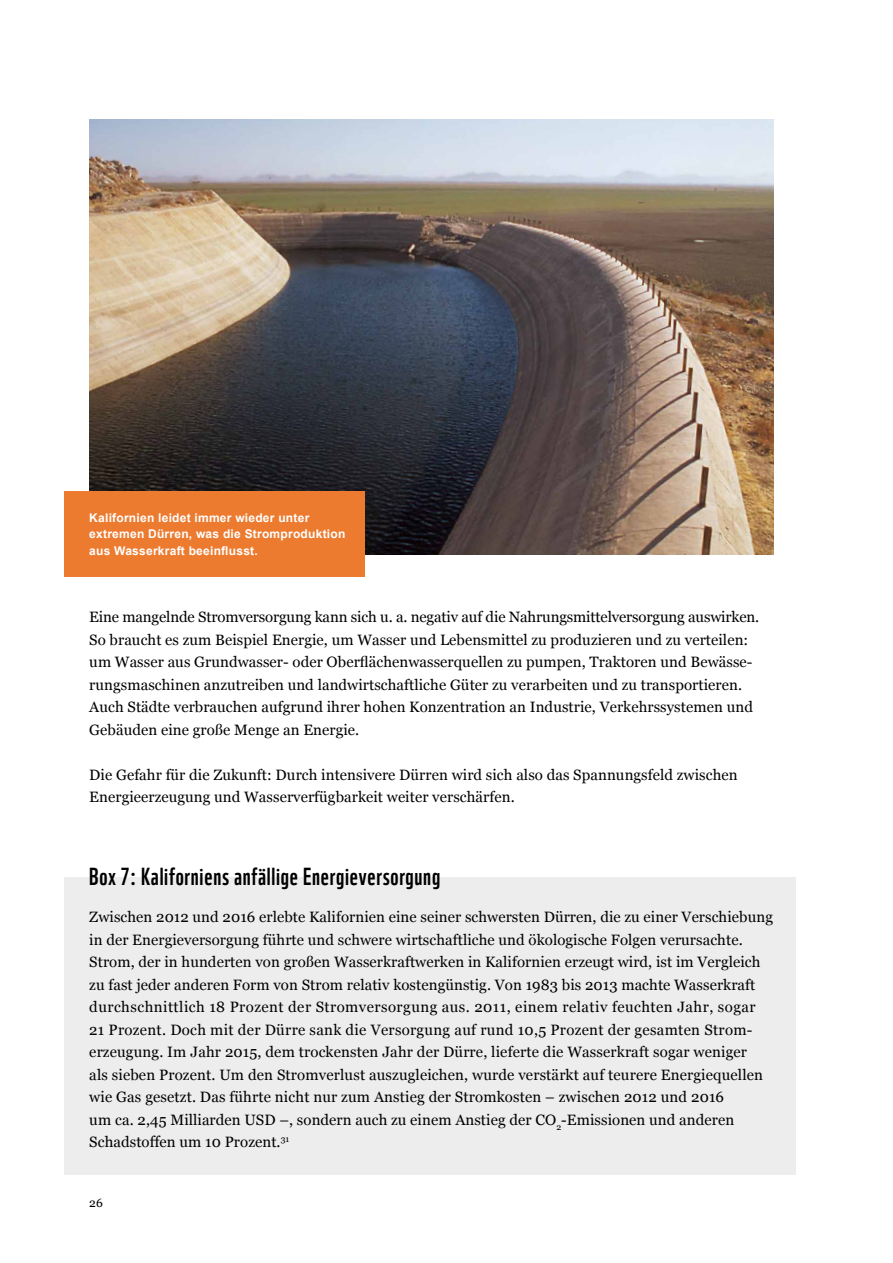
<style>
.page{position:relative;width:893px;height:1263px;background:#fff}
.page>*{position:absolute;margin:0;border:0;box-sizing:border-box;transform-origin:0 0}
.t1{font:24px "WWF";letter-spacing:.03em;color:#000}
.t2{font:15px/22.5px "Georgia";letter-spacing:.005em;color:#000}
.t3{font:700 12px/16.5px "Arial";letter-spacing:.02em;color:#fff}
.t4{font:12px "Georgia";color:#000}
</style>
<div class="page">
<div style="left:64px;top:878px;width:731px;height:297px;background:#ededed"></div>
<img style="left:89px;top:119px;width:685px;height:435px">
<div style="left:64px;top:491px;width:300px;height:86px;background:#ec7b30"></div>
<p class="t3" style="left:89px;top:510px;width:258px">Kalifornien leidet immer wieder unter extremen Dürren, was die Stromproduktion aus Wasserkraft beeinflusst.</p>
<p class="t2" style="left:89px;top:605px;width:671px">Eine mangelnde Stromversorgung kann sich u. a. negativ auf die Nahrungsmittelversorgung auswirken.<br>So braucht es zum Beispiel Energie, um Wasser und Lebensmittel zu produzieren und zu verteilen: um Wasser aus Grundwasser- oder Oberflächenwasserquellen zu pumpen, Traktoren und Bewässe&shy;rungsmaschinen anzutreiben und landwirtschaftliche Güter zu verarbeiten und zu transportieren.<br>Auch Städte verbrauchen aufgrund ihrer hohen Konzentration an Industrie, Verkehrssystemen und Gebäuden eine große Menge an Energie.</p>
<p class="t2" style="left:89px;top:763px;width:650px">Die Gefahr für die Zukunft: Durch intensivere Dürren wird sich also das Spannungsfeld zwischen<br>Energieerzeugung und Wasserverfügbarkeit weiter verschärfen.</p>
<h1 class="t1" style="left:89px;top:857px;width:352px">Box 7: Kaliforniens anfällige Energieversorgung</h1>
<p class="t2" style="left:89px;top:905px;width:685px">Zwischen 2012 und 2016 erlebte Kalifornien eine seiner schwersten Dürren, die zu einer Verschiebung in der Energieversorgung führte und schwere wirtschaftliche und ökologische Folgen verursachte.<br>Strom, der in hunderten von großen Wasserkraftwerken in Kalifornien erzeugt wird, ist im Vergleich zu fast jeder anderen Form von Strom relativ kostengünstig. Von 1983 bis 2013 machte Wasserkraft durchschnittlich 18 Prozent der Stromversorgung aus. 2011, einem relativ feuchten Jahr, sogar 21 Prozent. Doch mit der Dürre sank die Versorgung auf rund 10,5 Prozent der gesamten Strom&shy;erzeugung. Im Jahr 2015, dem trockensten Jahr der Dürre, lieferte die Wasserkraft sogar weniger<br>als sieben Prozent. Um den Stromverlust auszugleichen, wurde verstärkt auf teurere Energiequellen wie Gas gesetzt. Das führte nicht nur zum Anstieg der Stromkosten – zwischen 2012 und 2016<br>um ca. 2,45 Milliarden USD –, sondern auch zu einem Anstieg der CO<sub>2</sub>-Emissionen und anderen Schadstoffen um 10 Prozent.<sup>31</sup></p>
<p class="t4" style="left:89px;top:1194px;width:15px">26</p>
</div>
